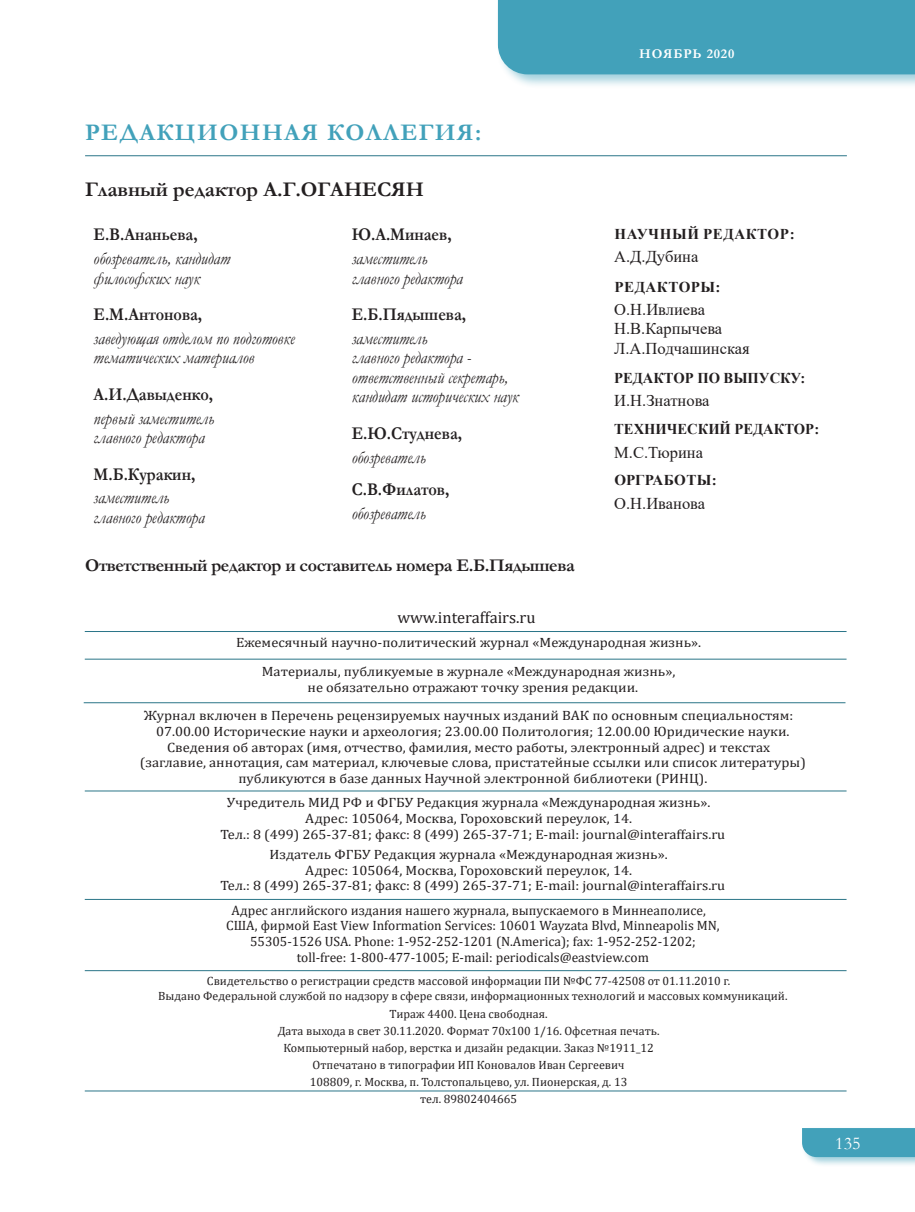
<style>
.page{position:relative;width:915px;height:1212px;background:#fff}
.page>*{position:absolute;margin:0;border:0;box-sizing:border-box;transform-origin:0 0}
.Колонтитул_левый{font:700 24px "Garamond";letter-spacing:.06em;color:#42a1ba}
.Концевая_сноска{font:700 21px "Garamond";color:#231f20}
.Концевая_сноска-2{font:italic 18px/19.5px "Garamond";color:#231f20;scale:.9 1}
.Концевая_сноска-3{font:700 18px "Garamond";color:#231f20;scale:.9 1}
.Концевая_сноска-4{font:700 18px "Garamond";letter-spacing:-.02em;color:#231f20}
.t1{font:18px "Garamond";color:#fff}
.Концевая_сноска-5{font:16.5px "Times New Roman";color:#231f20}
.t2{font:16.5px "Cambria";color:#231f20}
.Концевая_сноска-6{font:700 15px "Times New Roman";color:#231f20}
.Концевая_сноска-7{font:700 15px "Times New Roman";letter-spacing:.035em;color:#231f20}
.Концевая_сноска-8{font:13.5px/15.8px "Cambria";color:#231f20;scale:1.07 1}
.Концевая_сноска-9{font:13.5px "Cambria";color:#231f20}
.t3{font:700 13.5px "Garamond";letter-spacing:.06em;color:#fff}
.Концевая_сноска-10{font:12px/15px "Cambria";color:#231f20}
</style>
<div class="page">
<div style="left:800px;top:1126px;width:114px;height:41px;background:#42a1ba;opacity:.5"></div>
<div style="left:801px;top:1128px;width:113px;height:29px;background:#42a1ba"></div>
<div style="left:496px;top:0;width:418px;height:88px;background:#42a1ba;opacity:.5"></div>
<div style="left:497px;top:0;width:417px;height:74px;background:#42a1ba"></div>
<hr style="left:85px;top:155px;width:761px;height:1px;background:#2a7588">
<hr style="left:85px;top:631px;width:761px;height:1px;background:#2a7588">
<hr style="left:85px;top:659px;width:761px;height:1px;background:#2a7588">
<hr style="left:84px;top:702px;width:761px;height:1px;background:#2a7588">
<hr style="left:85px;top:791px;width:761px;height:1px;background:#2a7588">
<hr style="left:85px;top:899px;width:761px;height:1px;background:#2a7588">
<hr style="left:85px;top:970px;width:761px;height:1px;background:#2a7588">
<hr style="left:85px;top:1091px;width:761px;height:1px;background:#2a7588">
<p class="t3" style="left:639px;top:44px;width:97px">НОЯБРЬ 2020</p>
<p class="Колонтитул_левый" style="left:85px;top:116px;width:397px">РЕДАКЦИОННАЯ КОЛЛЕГИЯ:</p>
<p class="Концевая_сноска" style="left:85px;top:175px;width:340px">Главный редактор А.Г.ОГАНЕСЯН</p>
<p class="Концевая_сноска-3" style="left:94px;top:222px;width:117px">Е.В.Ананьева,</p>
<p class="Концевая_сноска-2" style="left:94px;top:248px;width:153px">обозреватель, кандидат философских наук</p>
<p class="Концевая_сноска-3" style="left:94px;top:302px;width:122px">Е.М.Антонова,</p>
<p class="Концевая_сноска-2" style="left:94px;top:328px;width:225px">заведующая отделом по подготовке тематических материалов</p>
<p class="Концевая_сноска-3" style="left:94px;top:382px;width:134px">А.И.Давыденко,</p>
<p class="Концевая_сноска-2" style="left:94px;top:408px;width:135px">первый заместитель главного редактора</p>
<p class="Концевая_сноска-3" style="left:94px;top:462px;width:114px">М.Б.Куракин,</p>
<p class="Концевая_сноска-2" style="left:94px;top:487px;width:125px">заместитель главного редактора</p>
<p class="Концевая_сноска-3" style="left:351px;top:222px;width:112px">Ю.А.Минаев,</p>
<p class="Концевая_сноска-2" style="left:351px;top:248px;width:125px">заместитель главного редактора</p>
<p class="Концевая_сноска-3" style="left:351px;top:302px;width:128px">Е.Б.Пядышева,</p>
<p class="Концевая_сноска-2" style="left:351px;top:328px;width:187px">заместитель<br>главного редактора - ответственный секретарь, кандидат исторических наук</p>
<p class="Концевая_сноска-3" style="left:351px;top:421px;width:124px">Е.Ю.Студнева,</p>
<p class="Концевая_сноска-2" style="left:351px;top:447px;width:83px">обозреватель</p>
<p class="Концевая_сноска-3" style="left:351px;top:477px;width:110px">С.В.Филатов,</p>
<p class="Концевая_сноска-2" style="left:351px;top:503px;width:83px">обозреватель</p>
<p class="Концевая_сноска-4" style="left:85px;top:553px;width:491px">Ответственный редактор и составитель номера Е.Б.Пядышева</p>
<p class="Концевая_сноска-7" style="left:614px;top:223px;width:182px">НАУЧНЫЙ РЕДАКТОР:</p>
<p class="Концевая_сноска-5" style="left:614px;top:245px;width:86px">А.Д.Дубина</p>
<p class="Концевая_сноска-7" style="left:614px;top:276px;width:108px">РЕДАКТОРЫ:</p>
<p class="Концевая_сноска-5" style="left:614px;top:298px;width:92px">О.Н.Ивлиева</p>
<p class="Концевая_сноска-5" style="left:614px;top:317px;width:109px">Н.В.Карпычева</p>
<p class="Концевая_сноска-5" style="left:614px;top:336px;width:137px">Л.А.Подчашинская</p>
<p class="Концевая_сноска-6" style="left:614px;top:367px;width:193px">РЕДАКТОР ПО ВЫПУСКУ:</p>
<p class="Концевая_сноска-5" style="left:614px;top:389px;width:97px">И.Н.Знатнова</p>
<p class="Концевая_сноска-6" style="left:614px;top:418px;width:207px">ТЕХНИЧЕСКИЙ РЕДАКТОР:</p>
<p class="Концевая_сноска-5" style="left:614px;top:440px;width:90px">М.С.Тюрина</p>
<p class="Концевая_сноска-6" style="left:614px;top:469px;width:104px">ОРГРАБОТЫ:</p>
<p class="Концевая_сноска-5" style="left:614px;top:492px;width:92px">О.Н.Иванова</p>
<p class="t2" style="left:397px;top:608px;width:140px">www.interaffairs.ru</p>
<p class="Концевая_сноска-8" style="left:236px;top:635px;width:436px">Ежемесячный научно-политический журнал «Международная жизнь».</p>
<p class="Концевая_сноска-8" style="left:307px;top:663px;width:345px;text-indent:-46px">Материалы, публикуемые в журнале «Международная жизнь», не обязательно отражают точку зрения редакции.</p>
<p class="Концевая_сноска-8" style="left:144px;top:707px;width:608px;text-align:right">Журнал включен в Перечень рецензируемых научных изданий ВАК по основным специальностям:<br>07.00.00 Исторические науки и археология; 23.00.00 Политология; 12.00.00 Юридические науки.</p>
<p class="Концевая_сноска-8" style="left:167px;top:739px;width:565px">Сведения об авторах (имя, отчество, фамилия, место работы, электронный адрес) и текстах</p>
<p class="Концевая_сноска-8" style="left:140px;top:755px;width:623px">(заглавие, аннотация, сам материал, ключевые слова, пристатейные ссылки или список литературы)</p>
<p class="Концевая_сноска-8" style="left:238px;top:771px;width:440px">публикуются в базе данных Научной электронной библиотеки (РИНЦ).</p>
<p class="Концевая_сноска-8" style="left:227px;top:795px;width:453px">Учредитель МИД РФ и ФГБУ Редакция журнала «Международная жизнь».</p>
<p class="Концевая_сноска-8" style="left:220px;top:811px;width:473px;text-indent:85px">Адрес: 105064, Москва, Гороховский переулок, 14.<br>Тел.: 8 (499) 265-37-81; факс: 8 (499) 265-37-71; E-mail: journal@interaffairs.ru</p>
<p class="Концевая_сноска-8" style="left:269px;top:846px;width:373px">Издатель ФГБУ Редакция журнала «Международная жизнь».</p>
<p class="Концевая_сноска-8" style="left:220px;top:862px;width:473px;text-indent:85px">Адрес: 105064, Москва, Гороховский переулок, 14.<br>Тел.: 8 (499) 265-37-81; факс: 8 (499) 265-37-71; E-mail: journal@interaffairs.ru</p>
<p class="Концевая_сноска-9" style="left:231px;top:902px;width:476px">Адрес английского издания нашего журнала, выпускаемого в Миннеаполисе,</p>
<p class="Концевая_сноска-9" style="left:226px;top:918px;width:494px">США, фирмой East View Information Services: 10601 Wayzata Blvd, Minneapolis MN,</p>
<p class="Концевая_сноска-9" style="left:250px;top:933px;width:447px">55305-1526 USA. Phone: 1-952-252-1201 (N.America); fax: 1-952-252-1202;</p>
<p class="Концевая_сноска-9" style="left:297px;top:949px;width:353px">toll-free: 1-800-477-1005; E-mail: periodicals@eastview.com</p>
<p class="Концевая_сноска-10" style="left:158px;top:974px;width:630px;text-indent:49px">Свидетельство о регистрации средств массовой информации ПИ №ФС 77-42508 от 01.11.2010 г.<br>Выдано Федеральной службой по надзору в сфере связи, информационных технологий и массовых коммуникаций.</p>
<p class="Концевая_сноска-10" style="left:389px;top:1006px;width:159px">Тираж 4400. Цена свободная.</p>
<p class="Концевая_сноска-10" style="left:278px;top:1023px;width:383px">Дата выхода в свет 30.11.2020. Формат 70x100 1/16. Офсетная печать.</p>
<p class="Концевая_сноска-10" style="left:283px;top:1040px;width:372px">Компьютерный набор, верстка и дизайн редакции. Заказ №1911_12</p>
<p class="Концевая_сноска-10" style="left:312px;top:1057px;width:313px">Отпечатано в типографии ИП Коновалов Иван Сергеевич</p>
<p class="Концевая_сноска-10" style="left:310px;top:1074px;width:319px">108809, г. Москва, п. Толстопальцево, ул. Пионерская, д. 13</p>
<p class="Концевая_сноска-10" style="left:420px;top:1091px;width:98px">тел. 89802404665</p>
<h3 class="t1" style="left:834px;top:1131px;width:27px">135</h3>
</div>
